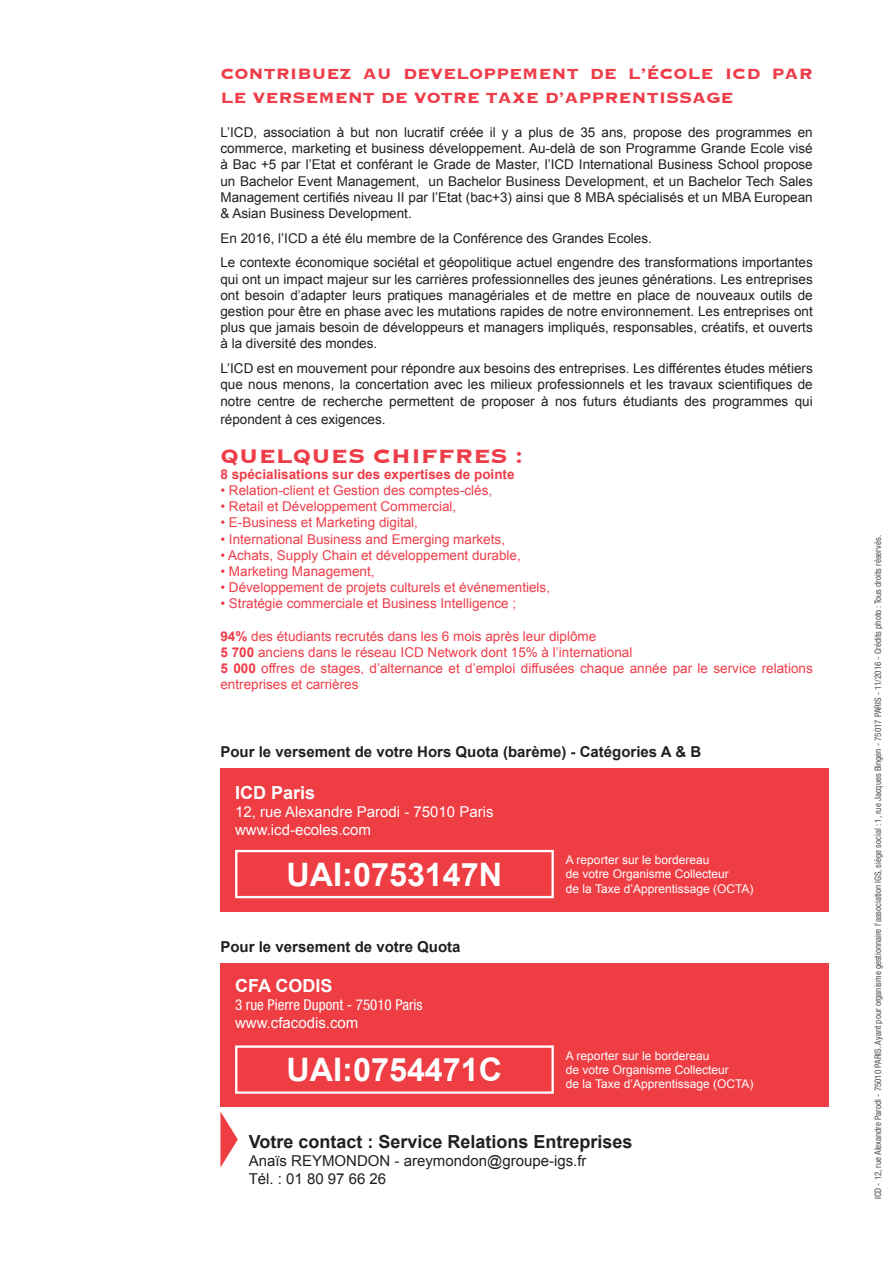
<style>
.page{position:relative;width:893px;height:1263px;background:#fff}
.page>*{position:absolute;margin:0;border:0;box-sizing:border-box;transform-origin:0 0}
.t1{font:700 32.4px "Arial";color:#fff}
.t2{font:700 25.5px "Copperplate";color:#ee3d49}
.t3{font:700 19.5px/24px "Copperplate";color:#ee3d49}
.t4{font:700 18px "Arial";color:#231f20}
.t5{font:700 18px "Arial";color:#fff}
.t6{font:700 15px "Arial";color:#231f20}
.t7{font:15px/18px "Arial";color:#fff}
.t8{font:15px/18px "Arial";color:#231f20}
.t9{font:condensed 15px "Helvetica Neue";color:#fff}
.t10{font:13.5px/16.2px "Arial";color:#231f20;text-align:justify}
.t11{font:13.5px/16.2px "Arial";color:#ee3d49}
.t12{font:700 13.5px "Arial";color:#ee3d49}
.t13{font:12px/14.4px "Arial";color:#fff}
.t14{font:condensed 9px "Helvetica Neue";color:#4e4f50}
.s1{font-weight:700}
</style>
<div class="page">
<div style="left:220px;top:768px;width:609px;height:143px;background:#ee3d43"></div>
<div style="left:220px;top:963px;width:609px;height:144px;background:#ee3d43"></div>
<div style="left:235px;top:850px;width:319px;height:48px;border:2px solid #fff"></div>
<div style="left:235px;top:1045px;width:319px;height:49px;border:2px solid #fff"></div>
<svg style="left:220px;top:1111px;width:18px;height:56px"></svg>
<h3 class="t3" style="left:220px;top:60px;width:594px">CONTRIBUEZ AU DEVELOPPEMENT DE L’ÉCOLE ICD PAR<br>LE VERSEMENT DE VOTRE TAXE D’APPRENTISSAGE</h3>
<p class="t10" style="left:220px;top:124px;width:594px">L’ICD, association à but non lucratif créée il y a plus de 35 ans, propose des programmes en commerce, marketing et business développement. Au-delà de son Programme Grande Ecole visé à Bac +5 par l’Etat et conférant le Grade de Master, l’ICD International Business School propose un Bachelor Event Management, un Bachelor Business Development, et un Bachelor Tech Sales Management certifiés niveau II par l’Etat (bac+3) ainsi que 8 MBA spécialisés et un MBA European &amp; Asian Business Development.</p>
<p class="t10" style="left:220px;top:226px;width:594px;line-height:24.8px">En 2016, l’ICD a été élu membre de la Conférence des Grandes Ecoles.<br>Le contexte économique sociétal et géopolitique actuel engendre des transformations importantes</p>
<p class="t10" style="left:220px;top:271px;width:594px">qui ont un impact majeur sur les carrières professionnelles des jeunes générations. Les entreprises ont besoin d’adapter leurs pratiques managériales et de mettre en place de nouveaux outils de gestion pour être en phase avec les mutations rapides de notre environnement. Les entreprises ont plus que jamais besoin de développeurs et managers impliqués, responsables, créatifs, et ouverts à la diversité des mondes.</p>
<p class="t10" style="left:220px;top:360px;width:594px">L’ICD est en mouvement pour répondre aux besoins des entreprises. Les différentes études métiers que nous menons, la concertation avec les milieux professionnels et les travaux scientifiques de notre centre de recherche permettent de proposer à nos futurs étudiants des programmes qui</p>
<p class="t10" style="left:220px;top:411px;width:167px">répondent à ces exigences.</p>
<h2 class="t2" style="left:220px;top:439px;width:304px">QUELQUES CHIFFRES :</h2>
<p class="t12" style="left:220px;top:465px;width:296px">8 spécialisations sur des expertises de pointe</p>
<p class="t11" style="left:220px;top:482px;width:273px">• Relation-client et Gestion des comptes-clés,</p>
<p class="t11" style="left:220px;top:498px;width:237px">• Retail et Développement Commercial,</p>
<p class="t11" style="left:220px;top:515px;width:199px">• E-Business et Marketing digital,</p>
<p class="t11" style="left:220px;top:531px;width:286px">• International Business and Emerging markets,</p>
<p class="t11" style="left:220px;top:547px;width:302px">• Achats, Supply Chain et développement durable,</p>
<p class="t11" style="left:220px;top:563px;width:156px">• Marketing Management,</p>
<p class="t11" style="left:220px;top:579px;width:331px">• Développement de projets culturels et événementiels,</p>
<p class="t11" style="left:220px;top:596px;width:297px">• Stratégie commerciale et Business Intelligence ;</p>
<p class="t11" style="left:220px;top:628px;width:594px"><span class="s1">94%</span> des étudiants recrutés dans les 6 mois après leur diplôme<br><span class="s1">5 700</span> anciens dans le réseau ICD Network dont 15% à l’international<br><span class="s1">5 000</span> offres de stages, d’alternance et d’emploi diffusées chaque année par le service relations entreprises et carrières</p>
<p class="t6" style="left:220px;top:742px;width:482px">Pour le versement de votre Hors Quota (barème) - Catégories A &amp; B</p>
<h3 class="t5" style="left:235px;top:780px;width:82px">ICD Paris</h3>
<p class="t7" style="left:235px;top:802px;width:260px">12, rue Alexandre Parodi - 75010 Paris www.icd-ecoles.com</p>
<h1 class="t1" style="left:287px;top:853px;width:217px">UAI:0753147N</h1>
<p class="t6" style="left:220px;top:937px;width:242px">Pour le versement de votre Quota</p>
<h3 class="t5" style="left:235px;top:974px;width:99px">CFA CODIS</h3>
<p class="t9" style="left:235px;top:996px;width:189px">3 rue Pierre Dupont - 75010 Paris</p>
<p class="t7" style="left:235px;top:1014px;width:125px">www.cfacodis.com</p>
<h1 class="t1" style="left:287px;top:1048px;width:217px">UAI:0754471C</h1>
<p class="t13" style="left:566px;top:853px;width:189px">A reporter sur le bordereau<br>de votre Organisme Collecteur<br>de la Taxe d’Apprentissage (OCTA)</p>
<p class="t13" style="left:566px;top:1048px;width:189px">A reporter sur le bordereau<br>de votre Organisme Collecteur<br>de la Taxe d’Apprentissage (OCTA)</p>
<h3 class="t4" style="left:249px;top:1129px;width:385px">Votre contact : Service Relations Entreprises</h3>
<p class="t8" style="left:249px;top:1151px;width:339px">Anaïs REYMONDON - areymondon@groupe-igs.fr<br>Tél. : 01 80 97 66 26</p>
<p class="t14" style="left:873px;top:1199px;width:665px;rotate:-90deg">ICD - 12, rue Alexandre Parodi - 75010 PARIS. Ayant pour organisme gestionnaire l’association IGS, siège social : 1, rue Jacques Bingen - 75017 PARIS - 11/2016 - Crédits photo : Tous droits réservés.</p>
</div>
